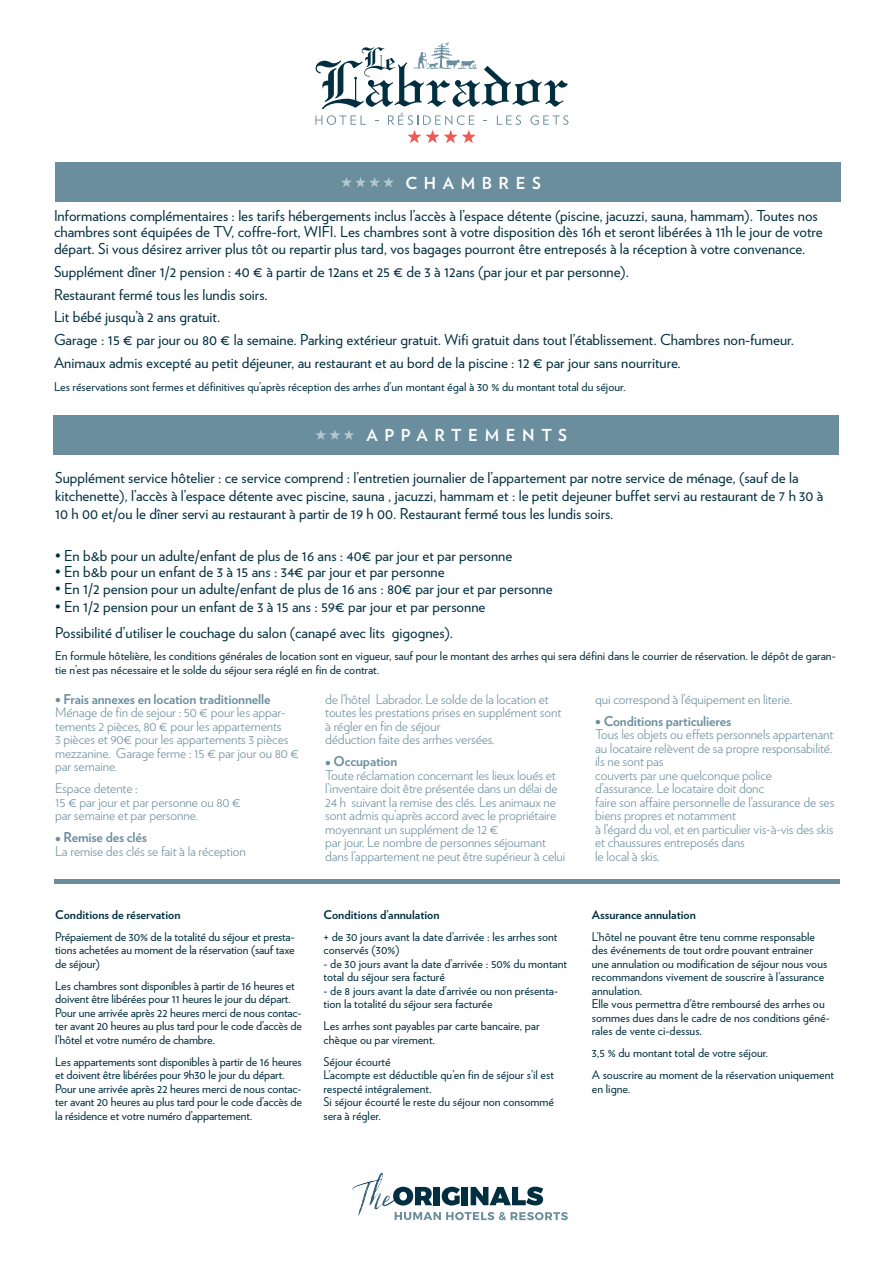
<style>
.page{position:relative;width:893px;height:1263px;background:#fff}
.page>*{position:absolute;margin:0;border:0;box-sizing:border-box;transform-origin:0 0}
.t1{font:700 16.5px "Verlag";letter-spacing:.4em;color:#fff}
.t2{font:15px/16.5px "Verlag";color:#012f40}
.t3{font:300 13.5px/13.5px "Verlag";letter-spacing:-.01em;color:#6a8e9e}
.t4{font:12px/13.5px "Verlag";color:#012f40}
.t5{font:700 12px "Verlag";color:#012f40}
.s1{font-weight:700}
</style>
<div class="page">
<div style="left:55px;top:162px;width:785px;height:40px;background:#6a8e9e"></div>
<svg style="left:341px;top:177px;width:53px;height:10px"></svg>
<div style="left:54px;top:415px;width:785px;height:40px;background:#6a8e9e"></div>
<svg style="left:316px;top:430px;width:38px;height:10px"></svg>
<svg style="left:315px;top:42px;width:253px;height:101px"></svg>
<div style="left:434px;top:1187px;width:6px;height:18px;background:#012f40"></div>
<svg style="left:442px;top:1187px;width:18px;height:18px"></svg>
<div style="left:462px;top:1187px;width:6px;height:18px;background:#012f40"></div>
<svg style="left:471px;top:1187px;width:72px;height:18px"></svg>
<img style="left:352px;top:1173px;width:30px;height:42px">
<svg style="left:393px;top:1187px;width:39px;height:18px"></svg>
<svg style="left:395px;top:1212px;width:173px;height:8px"></svg>
<div style="left:54px;top:879px;width:785px;height:5px;background:#6a8e9e"></div>
<p class="t1" style="left:405px;top:170px;width:137px">CHAMBRES</p>
<p class="t2" style="left:54px;top:206px;width:770px">Informations complémentaires : les tarifs hébergements inclus l’accès à l’espace détente (piscine, jacuzzi, sauna, hammam). Toutes nos chambres sont équipées de TV, coffre-fort, WIFI. Les chambres sont à votre disposition dès 16h et seront libérées à 11h le jour de votre départ. Si vous désirez arriver plus tôt ou repartir plus tard, vos bagages pourront être entreposés à la réception à votre convenance.</p>
<p class="t2" style="left:54px;top:262px;width:577px">Supplément dîner 1/2 pension : 40 € à partir de 12ans et 25 € de 3 à 12ans (par jour et par personne).</p>
<p class="t2" style="left:54px;top:285px;width:215px">Restaurant fermé tous les lundis soirs.</p>
<p class="t2" style="left:54px;top:308px;width:168px">Lit bébé jusqu’à 2 ans gratuit.</p>
<p class="t2" style="left:54px;top:331px;width:741px">Garage : 15 € par jour ou 80 € la semaine. Parking extérieur gratuit. Wifi gratuit dans tout l’établissement. Chambres non-fumeur.</p>
<p class="t2" style="left:54px;top:354px;width:628px">Animaux admis excepté au petit déjeuner, au restaurant et au bord de la piscine : 12 € par jour sans nourriture.</p>
<p class="t4" style="left:54px;top:379px;width:573px">Les réservations sont fermes et définitives qu’après réception des arrhes d’un montant égal à 30 % du montant total du séjour.</p>
<p class="t1" style="left:366px;top:422px;width:202px">APPARTEMENTS</p>
<p class="t2" style="left:55px;top:468px;width:770px;line-height:18px">Supplément service hôtelier : ce service comprend : l’entretien journalier de l’appartement par notre service de ménage, (sauf de la kitchenette), l’accès à l’espace détente avec piscine, sauna , jacuzzi, hammam et : le petit dejeuner buffet servi au restaurant de 7 h 30 à<br>10 h 00 et/ou le dîner servi au restaurant à partir de 19 h 00. Restaurant fermé tous les lundis soirs.</p>
<p class="t2" style="left:55px;top:546px;width:459px">• En b&amp;b pour un adulte/enfant de plus de 16 ans : 40€ par jour et par personne</p>
<p class="t2" style="left:55px;top:563px;width:391px">• En b&amp;b pour un enfant de 3 à 15 ans : 34€ par jour et par personne</p>
<p class="t2" style="left:55px;top:579px;width:499px">• En 1/2 pension pour un adulte/enfant de plus de 16 ans : 80€ par jour et par personne</p>
<p class="t2" style="left:55px;top:597px;width:432px">• En 1/2 pension pour un enfant de 3 à 15 ans : 59€ par jour et par personne</p>
<p class="t2" style="left:55px;top:624px;width:399px">Possibilité d’utiliser le couchage du salon (canapé avec lits gigognes).</p>
<p class="t4" style="left:55px;top:648px;width:782px">En formule hôtelière, les conditions générales de location sont en vigueur, sauf pour le montant des arrhes qui sera défini dans le courrier de réservation. le dépôt de garan&shy;tie n’est pas nécessaire et le solde du séjour sera réglé en fin de contrat.</p>
<p class="t3" style="left:55px;top:692px;width:246px"><span class="s1">• Frais annexes en location traditionnelle </span>Ménage de fin de sejour : 50 € pour les appar&shy;tements 2 pièces, 80 € pour les appartements<br>3 pièces et 90€ pour les appartements 3 pièces mezzanine. Garage ferme : 15 € par jour ou 80 € par semaine.</p>
<p class="t3" style="left:55px;top:781px;width:187px">Espace detente :<br>15 € par jour et par personne ou 80 € par semaine et par personne.</p>
<p class="t3" style="left:55px;top:830px;width:192px"><span class="s1">• Remise des clés<br></span>La remise des clés se fait à la réception</p>
<p class="t5" style="left:55px;top:905px;width:127px">Conditions de réservation</p>
<p class="t4" style="left:55px;top:929px;width:241px;text-align:justify">Prépaiement de 30% de la totalité du séjour et presta&shy;tions achetées au moment de la réservation (sauf taxe de séjour)</p>
<p class="t4" style="left:55px;top:978px;width:248px">Les chambres sont disponibles à partir de 16 heures et doivent être libérées pour 11 heures le jour du départ.<br>Pour une arrivée après 22 heures merci de nous contac&shy;ter avant 20 heures au plus tard pour le code d’accès de l’hôtel et votre numéro de chambre.</p>
<p class="t4" style="left:55px;top:1054px;width:248px">Les appartements sont disponibles à partir de 16 heures et doivent être libérées pour 9h30 le jour du départ.<br>Pour une arrivée après 22 heures merci de nous contac&shy;ter avant 20 heures au plus tard pour le code d’accès de la résidence et votre numéro d’appartement.</p>
<p class="t3" style="left:325px;top:692px;width:238px">de l’hôtel Labrador. Le solde de la location et toutes les prestations prises en supplément sont à régler en fin de séjour<br>déduction faite des arrhes versées.</p>
<p class="t3" style="left:325px;top:754px;width:242px"><span class="s1">• Occupation<br></span>Toute réclamation concernant les lieux loués et l’inventaire doit être présentée dans un délai de 24 h suivant la remise des clés. Les animaux ne sont admis qu’après accord avec le propriétaire moyennant un supplément de 12 €<br>par jour. Le nombre de personnes séjournant dans l’appartement ne peut être supérieur à celui</p>
<p class="t5" style="left:324px;top:905px;width:118px">Conditions d’annulation</p>
<p class="t4" style="left:324px;top:929px;width:235px">+ de 30 jours avant la date d’arrivée : les arrhes sont conservés (30%)</p>
<p class="t4" style="left:324px;top:956px;width:245px">- de 30 jours avant la date d’arrivée : 50% du montant total du séjour sera facturé</p>
<p class="t4" style="left:324px;top:983px;width:236px">- de 8 jours avant la date d’arrivée ou non présenta&shy;tion la totalité du séjour sera facturée</p>
<p class="t4" style="left:324px;top:1018px;width:217px">Les arrhes sont payables par carte bancaire, par chèque ou par virement.</p>
<p class="t4" style="left:324px;top:1054px;width:232px">Séjour écourté<br>L’acompte est déductible qu’en fin de séjour s’il est respecté intégralement.<br>Si séjour écourté le reste du séjour non consommé sera à régler.</p>
<p class="t3" style="left:595px;top:692px;width:198px">qui correspond à l’équipement en literie.</p>
<p class="t3" style="left:595px;top:714px;width:241px"><span class="s1">• Conditions particulieres<br></span>Tous les objets ou effets personnels appartenant au locataire relèvent de sa propre responsabilité. ils ne sont pas<br>couverts par une quelconque police<br>d’assurance. Le locataire doit donc<br>faire son affaire personnelle de l’assurance de ses biens propres et notamment<br>à l’égard du vol, et en particulier vis-à-vis des skis et chaussures entreposés dans<br>le local à skis.</p>
<p class="t5" style="left:592px;top:905px;width:106px">Assurance annulation</p>
<p class="t4" style="left:592px;top:929px;width:239px">L’hôtel ne pouvant être tenu comme responsable des événements de tout ordre pouvant entrainer une annulation ou modification de séjour nous vous recommandons vivement de souscrire à l’assurance annulation.<br>Elle vous permettra d’être remboursé des arrhes ou sommes dues dans le cadre de nos conditions géné&shy;rales de vente ci-dessus.</p>
<p class="t4" style="left:592px;top:1045px;width:178px">3,5 % du montant total de votre séjour.</p>
<p class="t4" style="left:592px;top:1067px;width:244px">A souscrire au moment de la réservation uniquement en ligne.</p>
</div>
